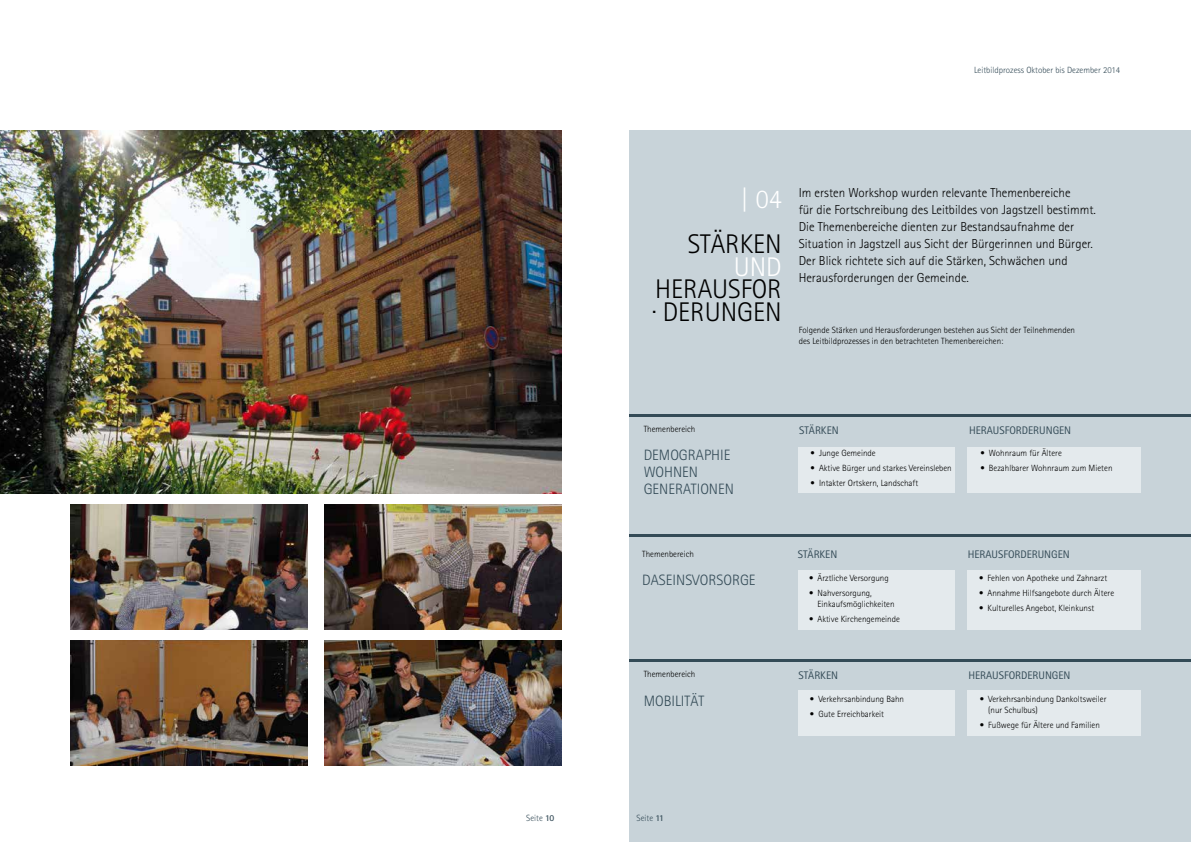
<style>
.page{position:relative;width:1191px;height:842px;background:#fff}
.page>*{position:absolute;margin:0;border:0;box-sizing:border-box;transform-origin:0 0}
.t1{font:300 27px "Rotis Sans Serif";color:#000}
.t2{font:300 27px "Rotis Sans Serif";color:#fff}
.t3{font:300 15px/17px "Rotis Sans Serif";color:#344b57}
.t4{font:300 13px/17px "Rotis Sans Serif";color:#000}
.t5{font:11px "Rotis Sans Serif";color:#344b57}
.t6{font:300 9px/11.3px "Rotis Sans Serif";color:#000}
.t7{font:300 9px "Rotis Sans Serif";color:#344b57}
.s1{font-weight:700}
</style>
<div class="page">
<div style="left:629px;top:130px;width:562px;height:712px;background:#c8d3d9"></div>
<div style="left:967px;top:690px;width:174px;height:46px;background:#e4eaed"></div>
<div style="left:798px;top:690px;width:156px;height:46px;background:#e4eaed"></div>
<div style="left:967px;top:570px;width:174px;height:59px;background:#e4eaed"></div>
<div style="left:798px;top:570px;width:156px;height:59px;background:#e4eaed"></div>
<div style="left:967px;top:447px;width:174px;height:46px;background:#e4eaed"></div>
<div style="left:798px;top:447px;width:156px;height:46px;background:#e4eaed"></div>
<hr style="left:629px;top:534px;width:562px;height:3px;background:#344b57">
<hr style="left:629px;top:414px;width:562px;height:3px;background:#344b57">
<hr style="left:629px;top:659px;width:562px;height:3px;background:#344b57">
<img style="left:325px;top:641px;width:236px;height:124px">
<img style="left:325px;top:505px;width:236px;height:124px">
<img style="left:71px;top:641px;width:237px;height:124px">
<img style="left:71px;top:505px;width:237px;height:124px">
<img style="left:0;top:130px;width:561px;height:363px">
<p class="t7" style="left:974px;top:65px;width:147px">Leitbildprozess Oktober bis Dezember 2014</p>
<h1 class="t2" style="left:740px;top:183px;width:43px">| 04</h1>
<h1 class="t1" style="left:687px;top:228px;width:66px">Stärken</h1>
<h1 class="t2" style="left:733px;top:251px;width:16px">und</h1>
<h1 class="t1" style="left:655px;top:274px;width:57px">Herausf</h1>
<h1 class="t1" style="left:751px;top:274px;width:31px">or</h1>
<h1 class="t1" style="left:651px;top:296px;width:69px">. derungen</h1>
<p class="t4" style="left:798px;top:184px;width:299px">Im ersten Workshop wurden relevante Themenbereiche<br>für die Fortschreibung des Leitbildes von Jagstzell bestimmt.<br>Die Themenbereiche dienten zur Bestandsaufnahme der Situation in Jagstzell aus Sicht der Bürgerinnen und Bürger.<br>Der Blick richtete sich auf die Stärken, Schwächen und Herausforderungen der Gemeinde.</p>
<p class="t6" style="left:798px;top:324px;width:278px">Folgende Stärken und Herausforderungen bestehen aus Sicht der Teilnehmenden des Leitbildprozesses in den betrachteten Themenbereichen:</p>
<p class="t6" style="left:643px;top:423px;width:53px">Themenbereich</p>
<h2 class="t3" style="left:643px;top:447px;width:74px">Demographie<br>Wohnen<br>Generationen</h2>
<p class="t5" style="left:799px;top:423px;width:41px">STÄRKEN</p>
<p class="t6" style="left:810px;top:448px;width:67px">• Junge Gemeinde</p>
<p class="t6" style="left:810px;top:463px;width:143px">• Aktive Bürger und starkes Vereinsleben</p>
<p class="t6" style="left:810px;top:478px;width:109px">• Intakter Ortskern, Landschaft</p>
<p class="t5" style="left:969px;top:423px;width:104px">H ERAUSFORDERUNGEN</p>
<p class="t6" style="left:980px;top:448px;width:83px">• Wohnraum für Ältere</p>
<p class="t6" style="left:980px;top:463px;width:134px">• Bezahlbarer Wohnraum zum Mieten</p>
<p class="t6" style="left:642px;top:548px;width:53px">Themenbereich</p>
<h2 class="t3" style="left:642px;top:572px;width:17px">Daseinsv</h2>
<h2 class="t3" style="left:700px;top:572px;width:49px">orsorge</h2>
<p class="t5" style="left:797px;top:548px;width:41px">STÄRKEN</p>
<p class="t6" style="left:809px;top:572px;width:81px">• Ärztliche Versorgung</p>
<p class="t6" style="left:817px;top:587px;width:78px;text-indent:-9px">• Nahversorgung,<br>Einkaufsmöglichkeiten</p>
<p class="t6" style="left:809px;top:614px;width:92px">• Aktive Kirchengemeinde</p>
<p class="t5" style="left:967px;top:548px;width:104px">H ERAUSFORDERUNGEN</p>
<p class="t6" style="left:979px;top:572px;width:130px">• Fehlen von Apotheke und Zahnarzt</p>
<p class="t6" style="left:979px;top:587px;width:137px">• Annahme Hilfsangebote durch Ältere</p>
<p class="t6" style="left:979px;top:602px;width:117px">• Kulturelles Angebot, Kleinkunst</p>
<p class="t6" style="left:643px;top:669px;width:53px">Themenbereich</p>
<h2 class="t3" style="left:643px;top:692px;width:62px">Mobilität</h2>
<p class="t5" style="left:798px;top:669px;width:41px">STÄRKEN</p>
<p class="t6" style="left:810px;top:693px;width:96px">• Verkehrsanbindung Bahn</p>
<p class="t6" style="left:810px;top:708px;width:76px">• Gute Erreichbarkeit</p>
<p class="t5" style="left:968px;top:669px;width:104px">H ERAUSFORDERUNGEN</p>
<p class="t6" style="left:988px;top:693px;width:120px;text-indent:-9px">• Verkehrsanbindung Dankoltsweiler (nur Schulbus)</p>
<p class="t6" style="left:979px;top:719px;width:122px">• Fußwege für Ältere und Familien</p>
<p class="t7" style="left:526px;top:813px;width:30px">Seite <span class="s1">10</span></p>
<p class="t7" style="left:636px;top:813px;width:29px">Seite <span class="s1">11</span></p>
</div>
